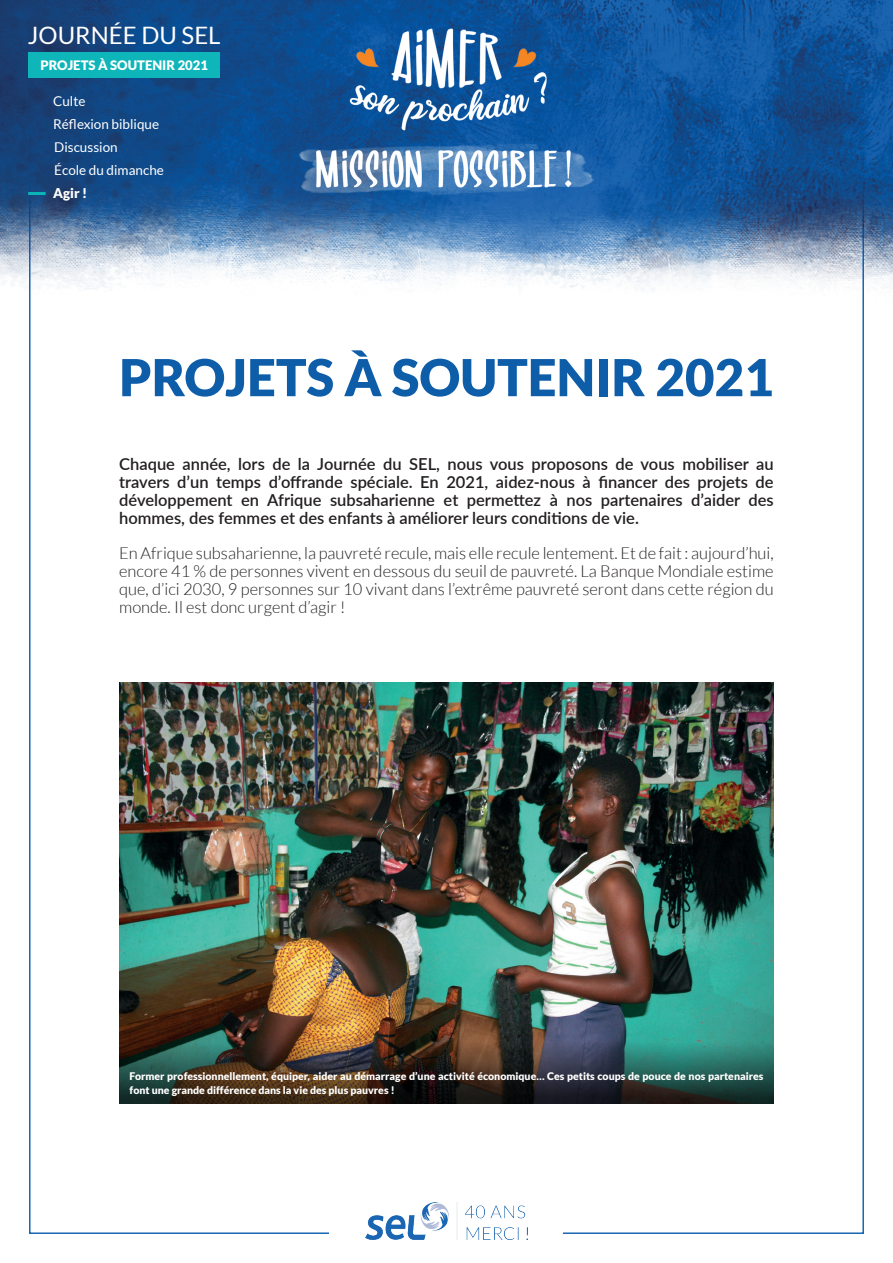
<style>
.page{position:relative;width:893px;height:1263px;background:#fff}
.page>*{position:absolute;margin:0;border:0;box-sizing:border-box;transform-origin:0 0}
.t1{font:900 51px "Lato";color:#0e5da9}
.t2{font:24px "Lato";color:#fff}
.t3{font:600 16.5px/18px "Lato";color:#231f20;text-align:justify}
.t4{font:300 16.5px/18px "Lato";color:#231f20;text-align:justify}
.t5{font:13.5px/23px "Lato";color:#fff}
.t6{font:900 13.5px "Lato";color:#fff}
.t7{font:900 13.05px "Lato";color:#fff}
.t8{font:900 10.5px/13.5px "Lato";color:#fff}
</style>
<div class="page">
<img style="left:0;top:0;width:893px;height:325px">
<img style="left:300px;top:28px;width:293px;height:168px">
<div style="left:28px;top:52px;width:192px;height:26px;background:#0eb6b9"></div>
<img style="left:365px;top:1202px;width:162px;height:38px">
<hr style="left:28px;top:192px;width:18px;height:3px;background:#0ab5b8">
<img style="left:119px;top:682px;width:655px;height:345px">
<img style="left:119px;top:1027px;width:655px;height:76px">
<h2 class="t2" style="left:28px;top:22px;width:194px">JOURNÉE DU SEL</h2>
<p class="t7" style="left:41px;top:58px;width:169px">PROJETS À SOUTENIR 2021</p>
<p class="t5" style="left:53px;top:90px;width:112px">Culte<br>Réflexion biblique<br>Discussion<br>École du dimanche</p>
<p class="t6" style="left:53px;top:185px;width:36px">Agir !</p>
<h1 class="t1" style="left:119px;top:348px;width:656px">PROJETS À SOUTENIR 2021</h1>
<p class="t3" style="left:119px;top:454px;width:656px">Chaque année, lors de la Journée du SEL, nous vous proposons de vous mobiliser au travers d’un temps d’offrande spéciale. En 2021, aidez-nous à financer des projets de développement en Afrique subsaharienne et permettez à nos partenaires d’aider des hommes, des femmes et des enfants à améliorer leurs conditions de vie.</p>
<p class="t4" style="left:119px;top:544px;width:656px">En Afrique subsaharienne, la pauvreté recule, mais elle recule lentement. Et de fait : aujourd’hui, encore 41 % de personnes vivent en dessous du seuil de pauvreté. La Banque Mondiale estime que, d’ici 2030, 9 personnes sur 10 vivant dans l’extrême pauvreté seront dans cette région du monde. Il est donc urgent d’agir !</p>
<p class="t8" style="left:130px;top:1069px;width:635px">Former professionnellement, équiper, aider au démarrage d’une activité économique… Ces petits coups de pouce de nos partenaires font une grande différence dans la vie des plus pauvres !</p>
</div>
